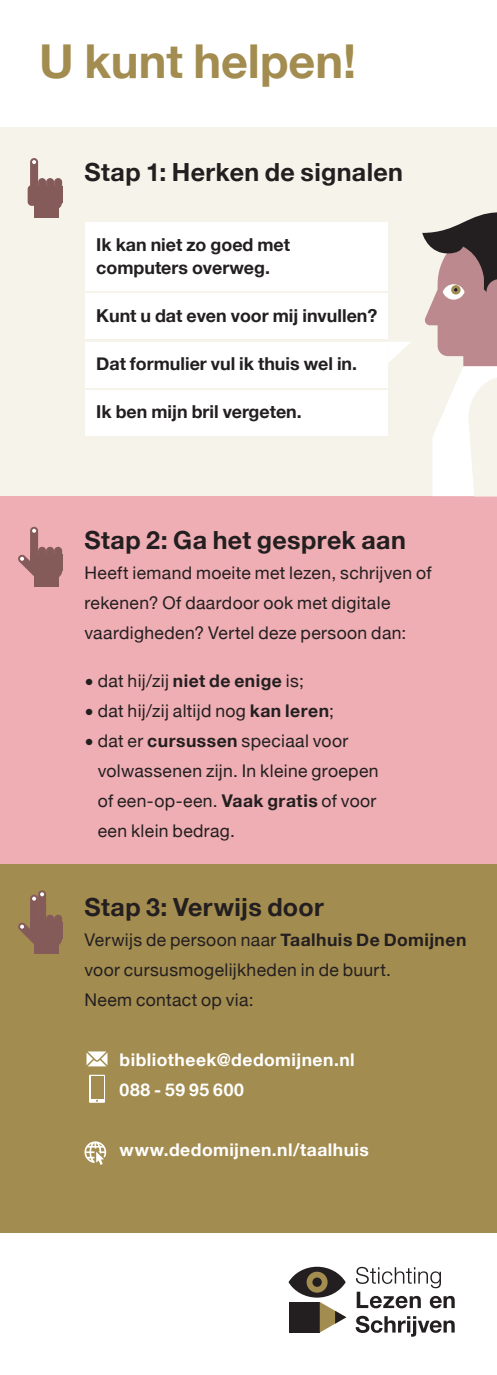
<style>
.page{position:relative;width:497px;height:1375px;background:#fff}
.page>*{position:absolute;margin:0;border:0;box-sizing:border-box;transform-origin:0 0}
.koppen{font:700 46.75px "Helvetica Neue";color:#a38c4f}
.platte_txt{font:700 25px "Helvetica Neue";letter-spacing:.015em;color:#231f20}
.platte_txt-2{font:700 17.75px/23px "Helvetica Neue";color:#231f20}
.platte_txt-3{font:17.5px/30px "Helvetica Neue";letter-spacing:.02em;color:#231f20}
.platte_txt-4{font:700 17.5px "Helvetica Neue";letter-spacing:.025em;color:#fff}
.s1{font-size:15px}
.s2{font-weight:700}
</style>
<div class="page">
<div style="left:0;top:496px;width:496px;height:369px;background:#eeaeb4"></div>
<div style="left:0;top:128px;width:496px;height:368px;background:#f6f3ea"></div>
<svg style="left:422px;top:212px;width:74px;height:284px"></svg>
<div style="left:0;top:865px;width:496px;height:368px;background:#a38c4f"></div>
<div style="left:85px;top:223px;width:302px;height:68px;background:#fff"></div>
<div style="left:85px;top:294px;width:302px;height:45px;background:#fff"></div>
<div style="left:85px;top:342px;width:302px;height:45px;background:#fff"></div>
<div style="left:85px;top:390px;width:302px;height:46px;background:#fff"></div>
<svg style="left:387px;top:342px;width:24px;height:21px"></svg>
<div style="left:30px;top:158px;width:8px;height:32px;background:#855b5a;border-radius:4px"></div>
<div style="left:38px;top:178px;width:8px;height:12px;background:#855b5a;border-radius:4px"></div>
<div style="left:46px;top:178px;width:8px;height:12px;background:#855b5a;border-radius:4px"></div>
<div style="left:54px;top:178px;width:8px;height:12px;background:#855b5a;border-radius:4px"></div>
<div style="left:34px;top:193px;width:24px;height:25px;background:#855b5a"></div>
<svg style="left:32px;top:160px;width:4px;height:4px"></svg>
<svg style="left:28px;top:185px;width:34px;height:25px"></svg>
<div style="left:30px;top:527px;width:8px;height:32px;background:#855b5a;border-radius:4px"></div>
<div style="left:38px;top:547px;width:8px;height:12px;background:#855b5a;border-radius:4px"></div>
<div style="left:46px;top:547px;width:8px;height:12px;background:#855b5a;border-radius:4px"></div>
<div style="left:54px;top:547px;width:8px;height:12px;background:#855b5a;border-radius:4px"></div>
<div style="left:34px;top:562px;width:24px;height:24px;background:#855b5a"></div>
<svg style="left:32px;top:529px;width:4px;height:4px"></svg>
<svg style="left:18px;top:554px;width:44px;height:26px"></svg>
<svg style="left:86px;top:1051px;width:21px;height:15px"></svg>
<svg style="left:89px;top:1075px;width:16px;height:28px"></svg>
<div style="left:91px;top:1077px;width:12px;height:22px;background:#a38c4f"></div>
<svg style="left:84px;top:1141px;width:22px;height:24px"></svg>
<div style="left:30px;top:895px;width:8px;height:32px;background:#855b5a;border-radius:4px"></div>
<div style="left:38px;top:915px;width:8px;height:12px;background:#855b5a;border-radius:4px"></div>
<div style="left:46px;top:915px;width:8px;height:12px;background:#855b5a;border-radius:4px"></div>
<div style="left:54px;top:915px;width:8px;height:12px;background:#855b5a;border-radius:4px"></div>
<div style="left:34px;top:929px;width:24px;height:25px;background:#855b5a"></div>
<div style="left:38px;top:890px;width:8px;height:32px;background:#855b5a;border-radius:4px"></div>
<svg style="left:32px;top:892px;width:12px;height:9px"></svg>
<svg style="left:18px;top:922px;width:44px;height:26px"></svg>
<svg style="left:356px;top:1267px;width:98px;height:41px"></svg>
<svg style="left:355px;top:1316px;width:99px;height:21px"></svg>
<div style="left:289px;top:1302px;width:30px;height:30px;background:#231f20"></div>
<svg style="left:288px;top:1267px;width:57px;height:30px"></svg>
<div style="left:306px;top:1272px;width:21px;height:20px;background:#a38c4f;border-radius:50%"></div>
<div style="left:312px;top:1277px;width:9px;height:10px;background:#231f20;border-radius:50%"></div>
<svg style="left:319px;top:1302px;width:27px;height:30px"></svg>
<p class="koppen" style="left:39px;top:25px;width:318px">U kunt helpen!</p>
<p class="platte_txt" style="left:84px;top:153px;width:320px">Stap 1: Herken de signalen</p>
<p class="platte_txt-2" style="left:96px;top:233px;width:195px">Ik kan niet zo goed met computers overweg.</p>
<p class="platte_txt-2" style="left:96px;top:304px;width:282px">Kunt u dat even voor mij invullen?</p>
<p class="platte_txt-2" style="left:96px;top:352px;width:262px">Dat formulier vul ik thuis wel in.</p>
<p class="platte_txt-2" style="left:96px;top:401px;width:207px">Ik ben mijn bril vergeten.</p>
<p class="platte_txt" style="left:84px;top:521px;width:322px">Stap 2: Ga het gesprek aan</p>
<p class="platte_txt-3" style="left:84px;top:559px;width:348px">Heeft iemand moeite met lezen, schrijven of rekenen? Of daardoor ook met digitale vaardigheden? Vertel deze persoon dan:</p>
<p class="platte_txt-3" style="left:84px;top:667px;width:221px"><span class="s1">●</span> dat hij/zij <span class="s2">niet de enige</span> is;</p>
<p class="platte_txt-3" style="left:84px;top:697px;width:251px"><span class="s1">●</span> dat hij/zij altijd nog <span class="s2">kan leren</span>;</p>
<p class="platte_txt-3" style="left:98px;top:727px;width:282px;text-indent:-13px"><span class="s1">●</span> dat er <span class="s2">cursussen</span> speciaal voor volwassenen zijn. In kleine groepen of een-op-een. <span class="s2">Vaak gratis</span> of voor een klein bedrag.</p>
<p class="platte_txt" style="left:84px;top:888px;width:240px">Stap 3: Verwijs door</p>
<p class="platte_txt-3" style="left:84px;top:926px;width:383px">Verwijs de persoon naar <span class="s2">Taalhuis De Domijnen</span></p>
<p class="platte_txt-3" style="left:84px;top:956px;width:307px">voor cursusmogelijkheden in de buurt.</p>
<p class="platte_txt-3" style="left:84px;top:986px;width:170px">Neem contact op via:</p>
<p class="platte_txt-4" style="left:119px;top:1046px;width:236px">bibliotheek@dedomijnen.nl</p>
<p class="platte_txt-4" style="left:119px;top:1076px;width:126px">088 - 59 95 600</p>
<p class="platte_txt-4" style="left:119px;top:1136px;width:251px">www.dedomijnen.nl/taalhuis</p>
</div>
